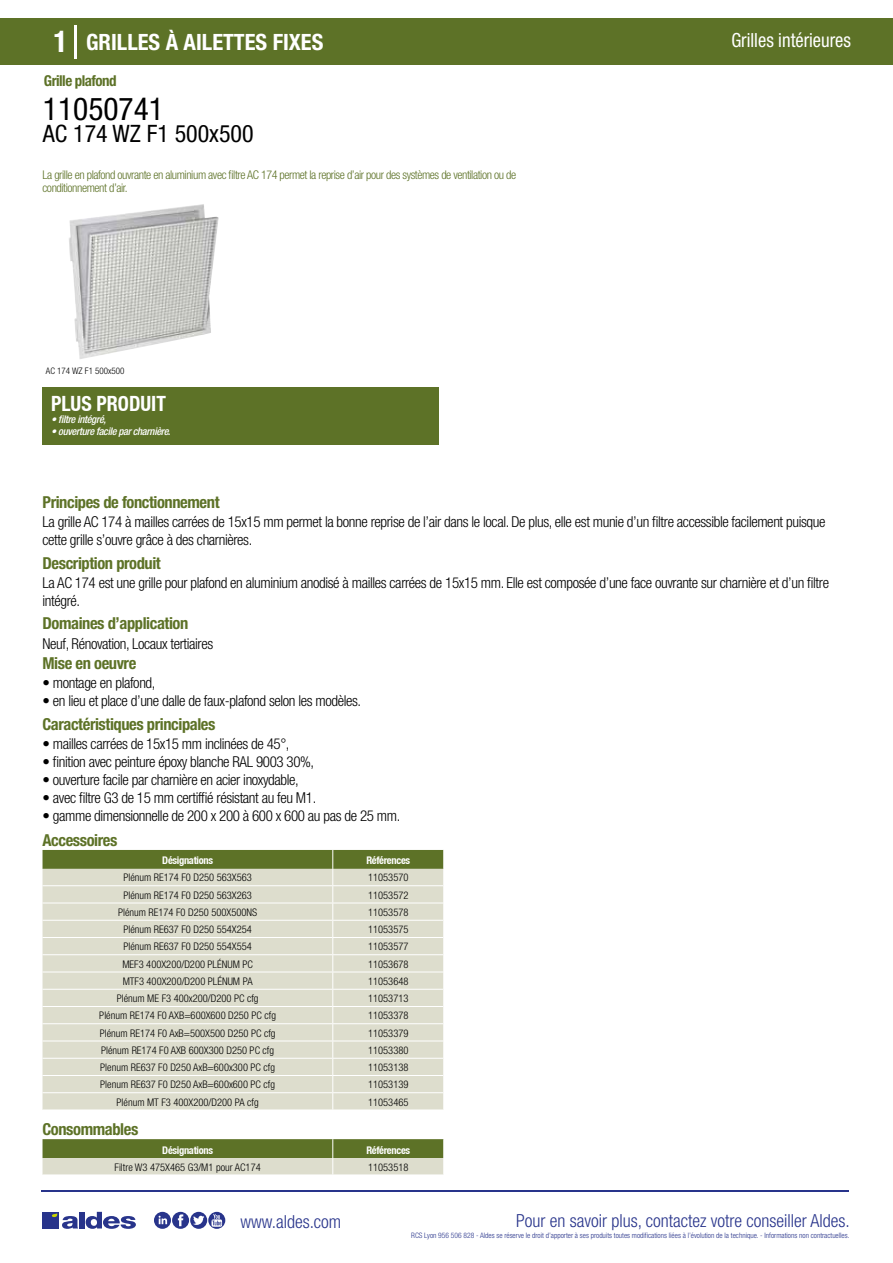
<style>
.page{position:relative;width:893px;height:1263px;background:#fff}
.page>*{position:absolute;margin:0;border:0;box-sizing:border-box;transform-origin:0 0}
.t1{font:condensed 31.5px "Helvetica Neue LT Std";color:#000}
.t2{font:condensed 24px "Helvetica Neue LT Std";color:#000}
.t3{font:700 condensed 22.5px "Helvetica Neue LT Std";color:#fff}
.t4{font:700 condensed 21px "Helvetica Neue";color:#fff;scale:.95 1}
.t5{font:condensed 19.5px "Helvetica Neue LT Std";color:#fff;scale:.95 1}
.t6{font:300 condensed 18px "Helvetica Neue";color:#28348b}
.t7{font:700 condensed 16.5px "Helvetica Neue LT Std";letter-spacing:-.025em;color:#5d7227}
.t8{font:300 condensed 15px/18px "Helvetica Neue LT Std";letter-spacing:-.025em;color:#000}
.t9{font:700 condensed 15px "Helvetica Neue LT Std";letter-spacing:-.035em;color:#5d7227}
.t10{font:300 condensed 12px/13.5px "Helvetica Neue LT Std";letter-spacing:-.035em;color:#5d7227}
.t11{font:300 condensed 10.5px "Helvetica Neue";color:#000}
.t12{font:italic 500 condensed 10.5px "Helvetica Neue";letter-spacing:-.03em;color:#fff}
.t13{font:700 condensed 10.5px "Helvetica Neue";letter-spacing:-.03em;color:#fff}
.t14{font:300 condensed 9px "Helvetica Neue";color:#000}
.t15{font:300 condensed 7.5px "Helvetica Neue";color:#28348b}
.s1{font-size:30px}
</style>
<div class="page">
<div style="left:0;top:18px;width:893px;height:46px;background:#5d7227"></div>
<div style="left:43px;top:387px;width:396px;height:57px;background:#5d7227"></div>
<hr style="left:74px;top:25px;width:2px;height:33px;background:#fff">
<svg style="left:69px;top:204px;width:150px;height:155px"></svg>
<svg style="left:43px;top:1139px;width:401px;height:36px;background:#9ba677"></svg>
<svg style="left:43px;top:850px;width:401px;height:259px;background:#d5d7c3"></svg>
<hr style="left:41px;top:1190px;width:808px;height:1px;background:#28348b">
<svg style="left:154px;top:1212px;width:71px;height:17px"></svg>
<div style="left:42px;top:1212px;width:17px;height:16px;background:#28348b"></div>
<div style="left:79px;top:1212px;width:5px;height:16px;background:#28348b"></div>
<svg style="left:86px;top:1212px;width:50px;height:17px"></svg>
<svg style="left:52px;top:1213px;width:26px;height:16px"></svg>
<h3 class="t3" style="left:54px;top:28px;width:271px"><span class="s1">1</span> GRILLES À AILETTES FIXES</h3>
<h3 class="t5" style="left:731px;top:29px;width:127px">Grilles intérieures</h3>
<p class="t9" style="left:44px;top:71px;width:74px">Grille plafond</p>
<h1 class="t1" style="left:43px;top:91px;width:122px">11050741</h1>
<h2 class="t2" style="left:43px;top:120px;width:212px">AC 174 WZ F1 500x500</h2>
<p class="t10" style="left:43px;top:167px;width:475px">La grille en plafond ouvrante en aluminium avec filtre AC 174 permet la reprise d’air pour des systèmes de ventilation ou de conditionnement d’air.</p>
<p class="t14" style="left:46px;top:365px;width:80px">AC 174 WZ F1 500x500</p>
<p class="t14" style="left:46px;top:365px;width:44px">Grille AC 174</p>
<h3 class="t4" style="left:51px;top:391px;width:122px">PLUS PRODUIT</h3>
<p class="t12" style="left:51px;top:413px;width:57px">• filtre intégré,</p>
<p class="t12" style="left:51px;top:425px;width:121px">• ouverture facile par charnière.</p>
<p class="t7" style="left:43px;top:492px;width:179px">Principes de fonctionnement</p>
<p class="t8" style="left:43px;top:513px;width:784px">La grille AC 174 à mailles carrées de 15x15 mm permet la bonne reprise de l’air dans le local. De plus, elle est munie d’un filtre accessible facilement puisque cette grille s’ouvre grâce à des charnières.</p>
<p class="t8" style="left:43px;top:573px;width:788px">La AC 174 est une grille pour plafond en aluminium anodisé à mailles carrées de 15x15 mm. Elle est composée d’une face ouvrante sur charnière et d’un filtre intégré.</p>
<p class="t8" style="left:43px;top:634px;width:172px">Neuf, Rénovation, Locaux tertiaires</p>
<p class="t8" style="left:43px;top:674px;width:114px">• montage en plafond,</p>
<p class="t8" style="left:43px;top:692px;width:320px">• en lieu et place d’une dalle de faux-plafond selon les modèles.</p>
<p class="t7" style="left:43px;top:553px;width:120px">Description produit</p>
<p class="t7" style="left:43px;top:613px;width:147px">Domaines d’application</p>
<p class="t7" style="left:43px;top:653px;width:95px">Mise en oeuvre</p>
<p class="t7" style="left:43px;top:714px;width:174px">Caractéristiques principales</p>
<p class="t8" style="left:43px;top:734px;width:249px">• mailles carrées de 15x15 mm inclinées de 45°,</p>
<p class="t8" style="left:43px;top:752px;width:273px">• finition avec peinture époxy blanche RAL 9003 30%,</p>
<p class="t8" style="left:43px;top:770px;width:258px">• ouverture facile par charnière en acier inoxydable,</p>
<p class="t8" style="left:43px;top:788px;width:275px">• avec filtre G3 de 15 mm certiffié résistant au feu M1.</p>
<p class="t8" style="left:43px;top:806px;width:359px">• gamme dimensionnelle de 200 x 200 à 600 x 600 au pas de 25 mm.</p>
<p class="t7" style="left:43px;top:830px;width:76px">Accessoires</p>
<p class="t13" style="left:162px;top:854px;width:52px">Désignations</p>
<p class="t13" style="left:366px;top:854px;width:45px">Références</p>
<p class="t11" style="left:123px;top:871px;width:130px">Plénum RE174 F0 D250 563X563</p>
<p class="t11" style="left:368px;top:871px;width:42px">11053570</p>
<p class="t11" style="left:123px;top:889px;width:130px">Plénum RE174 F0 D250 563X263</p>
<p class="t11" style="left:368px;top:889px;width:42px">11053572</p>
<p class="t11" style="left:118px;top:906px;width:141px">Plénum RE174 F0 D250 500X500NS</p>
<p class="t11" style="left:368px;top:906px;width:42px">11053578</p>
<p class="t11" style="left:123px;top:923px;width:130px">Plénum RE637 F0 D250 554X254</p>
<p class="t11" style="left:368px;top:923px;width:42px">11053575</p>
<p class="t11" style="left:123px;top:940px;width:130px">Plénum RE637 F0 D250 554X554</p>
<p class="t11" style="left:368px;top:940px;width:42px">11053577</p>
<p class="t11" style="left:122px;top:958px;width:132px">MEF3 400X200/D200 PLÉNUM PC</p>
<p class="t11" style="left:368px;top:958px;width:42px">11053678</p>
<p class="t11" style="left:123px;top:975px;width:131px">MTF3 400X200/D200 PLÉNUM PA</p>
<p class="t11" style="left:368px;top:975px;width:42px">11053648</p>
<p class="t11" style="left:117px;top:992px;width:143px">Plénum ME F3 400x200/D200 PC cfg</p>
<p class="t11" style="left:368px;top:992px;width:42px">11053713</p>
<p class="t11" style="left:99px;top:1009px;width:178px">Plénum RE174 F0 AXB=600X600 D250 PC cfg</p>
<p class="t11" style="left:368px;top:1009px;width:42px">11053378</p>
<p class="t11" style="left:100px;top:1027px;width:177px">Plénum RE174 F0 AxB=500X500 D250 PC cfg</p>
<p class="t11" style="left:368px;top:1027px;width:42px">11053379</p>
<p class="t11" style="left:101px;top:1044px;width:174px">Plénum RE174 F0 AXB 600X300 D250 PC cfg</p>
<p class="t11" style="left:368px;top:1044px;width:42px">11053380</p>
<p class="t11" style="left:100px;top:1061px;width:176px">Plenum RE637 F0 D250 AxB=600x300 PC cfg</p>
<p class="t11" style="left:368px;top:1061px;width:42px">11053138</p>
<p class="t11" style="left:100px;top:1078px;width:176px">Plenum RE637 F0 D250 AxB=600x600 PC cfg</p>
<p class="t11" style="left:368px;top:1078px;width:42px">11053139</p>
<p class="t11" style="left:117px;top:1096px;width:144px">Plénum MT F3 400X200/D200 PA cfg</p>
<p class="t11" style="left:368px;top:1096px;width:42px">11053465</p>
<p class="t7" style="left:43px;top:1119px;width:97px">Consommables</p>
<p class="t13" style="left:162px;top:1143px;width:52px">Désignations</p>
<p class="t13" style="left:366px;top:1143px;width:45px">Références</p>
<p class="t11" style="left:115px;top:1161px;width:148px">Filtre W3 475X465 G3/M1 pour AC174</p>
<p class="t11" style="left:368px;top:1161px;width:42px">11053518</p>
<p class="t6" style="left:240px;top:1211px;width:102px">www.aldes.com</p>
<p class="t6" style="left:516px;top:1211px;width:335px">Pour en savoir plus, contactez votre conseiller Aldes.</p>
<p class="t15" style="left:411px;top:1230px;width:440px">RCS Lyon 956 506 828 - Aldes se réserve le droit d’apporter à ses produits toutes modifications liées à l’évolution de la technique. - Informations non contractuelles.</p>
</div>
